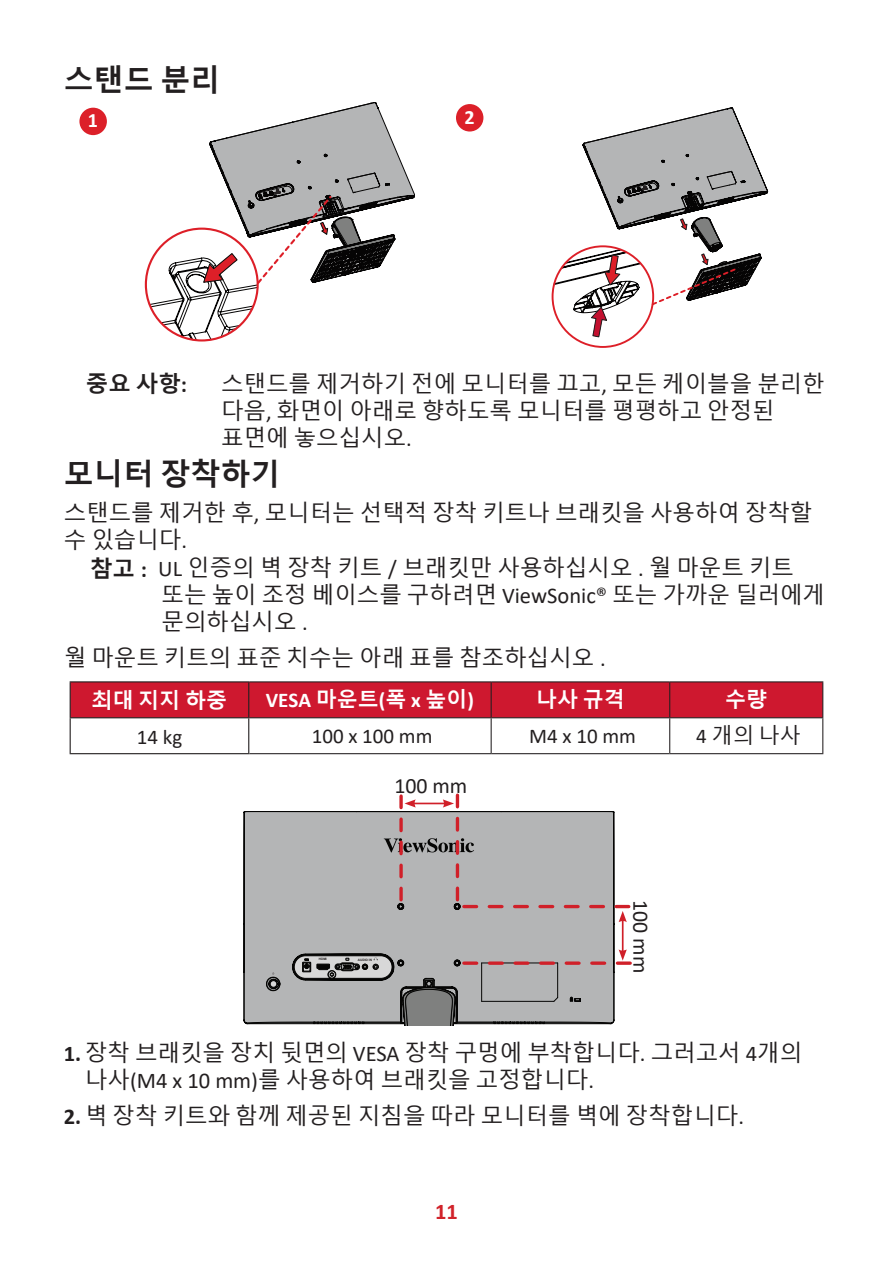
<style>
.page{position:relative;width:893px;height:1263px;background:#fff}
.page>*{position:absolute;margin:0;border:0;box-sizing:border-box;transform-origin:0 0}
.t1{font:700 30px "Malgun Gothic";color:#231f20}
.t2{font:22.5px/27px "Malgun Gothic";color:#231f20}
.t3{font:700 22.5px "Malgun Gothic";color:#231f20}
.t4{font:700 22.5px "Calibri";color:#d1232a}
.t5{font:21.9px "Calibri";color:#231f20}
.t6{font:21px "Calibri";color:#231f20}
.t7{font:700 21px "Calibri";color:#fff}
.t8{font:700 21px "Malgun Gothic";color:#fff}
.t9{font:21px "Malgun Gothic";color:#231f20}
.t10{font:700 20.1px "Calibri";color:#fff}
.t11{font:700 3.15px "Arial";color:#231f20}
.s1{font-family:"Calibri"}
.s2{font-weight:700}
.s3{font-family:"Calibri";font-weight:700}
.s4{font-family:"Malgun Gothic"}
</style>
<div class="page">
<div style="left:79px;top:108px;width:28px;height:27px;background:#dc2029;border-radius:50%"></div>
<svg style="left:149px;top:102px;width:266px;height:238px"></svg>
<div style="left:456px;top:104px;width:27px;height:28px;background:#dc2029;border-radius:50%"></div>
<svg style="left:554px;top:108px;width:214px;height:229px"></svg>
<div style="left:71px;top:682px;width:751px;height:35px;background:#ce182f"></div>
<hr style="left:249px;top:681px;width:242px;height:1px;background:#231f20">
<hr style="left:491px;top:681px;width:179px;height:1px;background:#231f20">
<hr style="left:491px;top:682px;width:1px;height:35px;background:#231f20">
<hr style="left:670px;top:681px;width:153px;height:1px;background:#231f20">
<hr style="left:669px;top:682px;width:1px;height:35px;background:#231f20">
<hr style="left:822px;top:682px;width:1px;height:35px;background:#231f20">
<hr style="left:249px;top:717px;width:242px;height:1px;background:#231f20">
<hr style="left:491px;top:717px;width:179px;height:1px;background:#231f20">
<hr style="left:491px;top:718px;width:1px;height:35px;background:#231f20">
<hr style="left:670px;top:717px;width:153px;height:1px;background:#231f20">
<hr style="left:669px;top:718px;width:1px;height:35px;background:#231f20">
<hr style="left:822px;top:718px;width:1px;height:35px;background:#231f20">
<hr style="left:249px;top:753px;width:242px;height:1px;background:#231f20">
<hr style="left:491px;top:753px;width:179px;height:1px;background:#231f20">
<hr style="left:670px;top:753px;width:153px;height:1px;background:#231f20">
<hr style="left:70px;top:681px;width:179px;height:1px;background:#231f20">
<hr style="left:70px;top:682px;width:1px;height:35px;background:#231f20">
<hr style="left:248px;top:682px;width:1px;height:35px;background:#231f20">
<hr style="left:70px;top:717px;width:179px;height:1px;background:#231f20">
<hr style="left:70px;top:718px;width:1px;height:35px;background:#231f20">
<hr style="left:248px;top:718px;width:1px;height:35px;background:#231f20">
<hr style="left:70px;top:753px;width:179px;height:1px;background:#231f20">
<svg style="left:244px;top:795px;width:386px;height:231px"></svg>
<h1 class="t1" style="left:64px;top:62px;width:158px">스탠드 분리</h1>
<p class="t10" style="left:88px;top:107px;width:12px">1</p>
<p class="t10" style="left:464px;top:103px;width:12px">2</p>
<p class="t3" style="left:86px;top:370px;width:103px">중요 사항<span class="s1">:</span></p>
<p class="t2" style="left:221px;top:371px;width:605px">스탠드를 제거하기 전에 모니터를 끄고<span class="s1">,</span> 모든 케이블을 분리한 다음<span class="s1">,</span> 화면이 아래로 향하도록 모니터를 평평하고 안정된 표면에 놓으십시오<span class="s1">.</span></p>
<h1 class="t1" style="left:64px;top:456px;width:218px">모니터 장착하기</h1>
<p class="t2" style="left:64px;top:500px;width:750px">스탠드를 제거한 후<span class="s1">,</span> 모니터는 선택적 장착 키트나 브래킷을 사용하여 장착할 수 있습니다<span class="s1">.</span></p>
<p class="t2" style="left:162px;top:555px;width:665px;text-indent:-71px"><span class="s2">참고</span> <span class="s3">:</span> <span class="s1">UL</span> 인증의 벽 장착 키트 <span class="s1">/</span> 브래킷만 사용하십시오 <span class="s1">.</span> 월 마운트 키트 또는 높이 조정 베이스를 구하려면 <span class="s1">ViewSonic®</span> 또는 가까운 딜러에게 문의하십시오 <span class="s1">.</span></p>
<p class="t2" style="left:64px;top:645px;width:543px">월 마운트 키트의 표준 치수는 아래 표를 참조하십시오 <span class="s1">.</span></p>
<p class="t8" style="left:92px;top:688px;width:137px">최대 지지 하중</p>
<p class="t7" style="left:266px;top:685px;width:210px">VESA <span class="s4">마운트</span>(<span class="s4">폭</span> x <span class="s4">높이</span>)</p>
<p class="t8" style="left:536px;top:687px;width:90px">나사 규격</p>
<p class="t8" style="left:725px;top:687px;width:43px">수량</p>
<p class="t6" style="left:137px;top:722px;width:47px">14 kg</p>
<p class="t6" style="left:312px;top:721px;width:122px">100 x 100 mm</p>
<p class="t6" style="left:529px;top:721px;width:108px">M4 x 10 mm</p>
<p class="t9" style="left:696px;top:723px;width:106px"><span class="s1">4</span> 개의 나사</p>
<p class="t5" style="left:394px;top:770px;width:75px">100 mm</p>
<p class="t11" style="left:319px;top:957px;width:10px">HDMI</p>
<p class="t11" style="left:358px;top:957px;width:16px">AUDIO IN</p>
<p class="t5" style="left:656px;top:900px;width:75px;rotate:90deg">100 mm</p>
<p class="t2" style="left:85px;top:1040px;width:719px;text-indent:-21px"><span class="s3">1.</span> 장착 브래킷을 장치 뒷면의 <span class="s1">VESA</span> 장착 구멍에 부착합니다<span class="s1">.</span> 그러고서 <span class="s1">4</span>개의 나사<span class="s1">(M4 x 10 mm)</span>를 사용하여 브래킷을 고정합니다<span class="s1">.</span></p>
<p class="t2" style="left:64px;top:1102px;width:682px"><span class="s3">2.</span> 벽 장착 키트와 함께 제공된 지침을 따라 모니터를 벽에 장착합니다<span class="s1">.</span></p>
<p class="t4" style="left:435px;top:1196px;width:24px">11</p>
</div>
